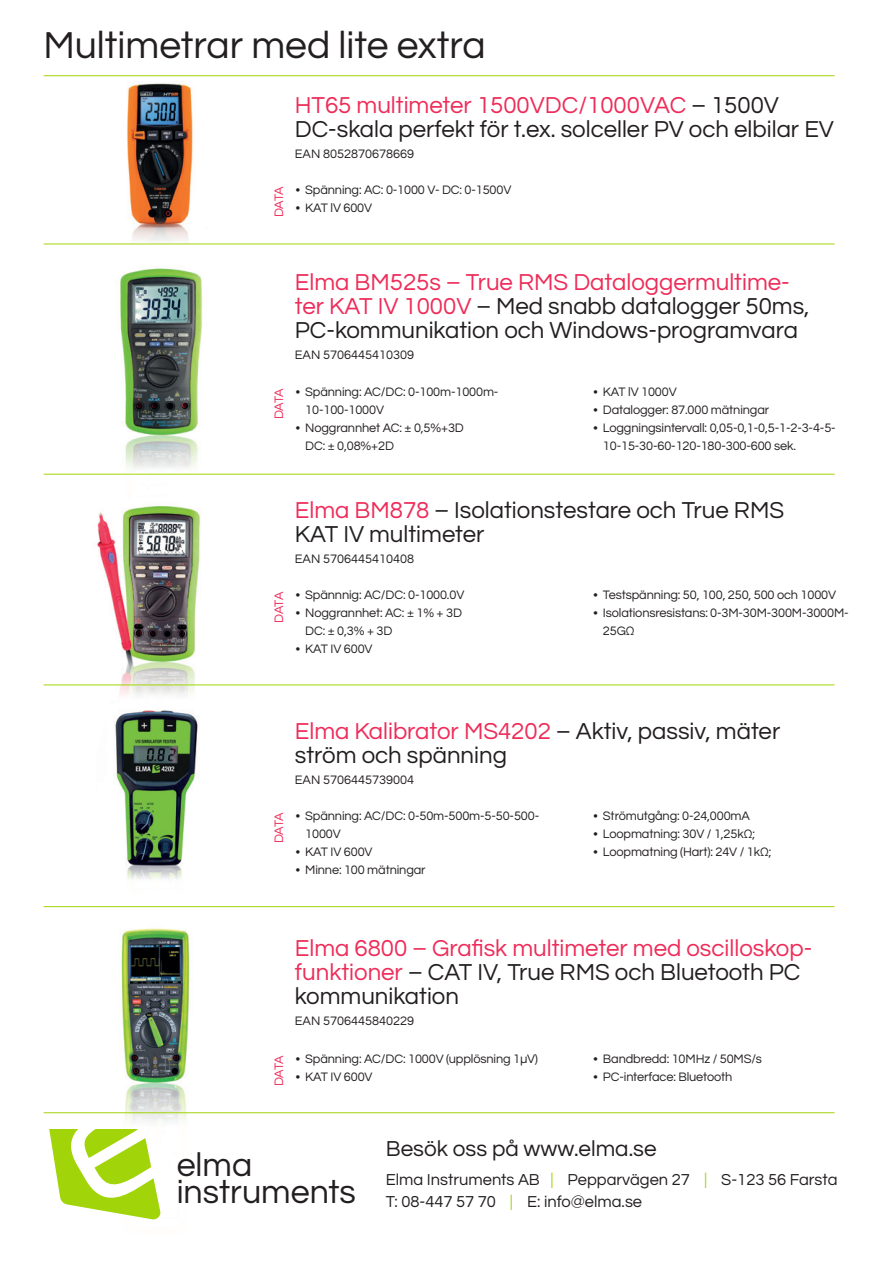
<style>
.page{position:relative;width:893px;height:1263px;background:#fff}
.page>*{position:absolute;margin:0;border:0;box-sizing:border-box;transform-origin:0 0}
.t1{font:39px "Questrial";color:#231f20}
.t2{font:34.05px/27.6px "Questrial";color:#231f20}
.t3{font:24px/24px "Questrial";color:#231f20}
.t4{font:24px/24px "Questrial";color:#ee2c59}
.t5{font:22.5px "Questrial";color:#231f20}
.t6{font:16.5px "Questrial";color:#231f20}
.t7{font:12.75px/18px "Questrial";letter-spacing:-.01em;color:#231f20}
.t8{font:12.75px "Questrial";letter-spacing:-.07em;color:#ee2c59}
.s1{color:#ee2c59}
.s2{color:#231f20}
.s3{color:#a2d40a}
</style>
<div class="page">
<img style="left:43px;top:75px;width:792px;height:621px">
<img style="left:43px;top:710px;width:792px;height:510px">
<hr style="left:44px;top:684px;width:790px;height:1px;background:#a2d40a">
<hr style="left:44px;top:474px;width:790px;height:1px;background:#a2d40a">
<hr style="left:44px;top:244px;width:790px;height:1px;background:#a2d40a">
<hr style="left:44px;top:906px;width:790px;height:1px;background:#a2d40a">
<hr style="left:44px;top:1112px;width:790px;height:1px;background:#a2d40a">
<hr style="left:44px;top:75px;width:790px;height:1px;background:#a2d40a">
<svg style="left:47px;top:1130px;width:114px;height:89px"></svg>
<p class="t1" style="left:44px;top:26px;width:444px">Multimetrar med lite extra</p>
<p class="t8" style="left:273px;top:217px;width:33px;rotate:-90deg">DATA</p>
<p class="t3" style="left:295px;top:93px;width:541px"><span class="s1">HT65 multimeter 1500VDC/1000VAC</span> – 1500V<br>DC-skala perfekt för t.ex. solceller PV och elbilar EV</p>
<p class="t7" style="left:295px;top:145px;width:121px">EAN 8052870678669</p>
<p class="t7" style="left:296px;top:181px;width:217px">• Spänning: AC: 0-1000 V- DC: 0-1500V</p>
<p class="t7" style="left:296px;top:199px;width:78px">• KAT lV 600V</p>
<p class="t8" style="left:273px;top:419px;width:33px;rotate:-90deg">DATA</p>
<p class="t3" style="left:295px;top:270px;width:516px"><span class="s1">Elma BM525s – True RMS Dataloggermultime&shy;ter KAT IV 1000V</span> – Med snabb datalogger 50ms,<br>PC-kommunikation och Windows-programvara</p>
<p class="t7" style="left:295px;top:346px;width:121px">EAN 5706445410309</p>
<p class="t7" style="left:305px;top:383px;width:195px;text-indent:-9px">• Spänning: AC/DC: 0-100m-1000m-<br>10-100-1000V</p>
<p class="t7" style="left:305px;top:419px;width:160px;text-indent:-9px">• Noggrannhet AC: ± 0,5%+3D<br>DC: ± 0,08%+2D</p>
<p class="t7" style="left:594px;top:383px;width:85px">• KAT lV 1000V</p>
<p class="t7" style="left:594px;top:401px;width:177px">• Datalogger: 87.000 mätningar</p>
<p class="t7" style="left:603px;top:419px;width:234px;text-indent:-9px">• Loggningsintervall: 0,05-0,1-0,5-1-2-3-4-5-<br>10-15-30-60-120-180-300-600 sek.</p>
<p class="t8" style="left:273px;top:623px;width:33px;rotate:-90deg">DATA</p>
<p class="t3" style="left:295px;top:499px;width:491px"><span class="s1">Elma BM878</span> – Isolationstestare och True RMS</p>
<p class="t3" style="left:295px;top:523px;width:191px">KAT IV multimeter</p>
<p class="t7" style="left:295px;top:550px;width:121px">EAN 5706445410408</p>
<p class="t7" style="left:296px;top:586px;width:170px">• Spännnig: AC/DC: 0-1000.0V</p>
<p class="t7" style="left:305px;top:604px;width:158px;text-indent:-9px">• Noggrannhet: AC: ± 1% + 3D<br>DC: ± 0,3% + 3D</p>
<p class="t7" style="left:296px;top:640px;width:78px">• KAT IV 600V</p>
<p class="t7" style="left:594px;top:586px;width:244px">• Testspänning: 50, 100, 250, 500 och 1000V</p>
<p class="t7" style="left:603px;top:604px;width:247px;text-indent:-9px">• Isolationsresistans: 0-3M-30M-300M-3000M-<br>25GΩ</p>
<p class="t8" style="left:273px;top:843px;width:33px;rotate:-90deg">DATA</p>
<p class="t3" style="left:295px;top:719px;width:487px"><span class="s1">Elma Kalibrator MS4202</span> – Aktiv, passiv, mäter ström och spänning</p>
<p class="t7" style="left:295px;top:771px;width:121px">EAN 5706445739004</p>
<p class="t7" style="left:305px;top:807px;width:235px;text-indent:-9px">• Spänning: AC/DC: 0-50m-500m-5-50-500-<br>1000V</p>
<p class="t7" style="left:296px;top:843px;width:78px">• KAT IV 600V</p>
<p class="t7" style="left:296px;top:861px;width:131px">• Minne: 100 mätningar</p>
<p class="t7" style="left:594px;top:807px;width:158px">• Strömutgång: 0-24,000mA</p>
<p class="t7" style="left:594px;top:825px;width:163px">• Loopmatning: 30V / 1,25kΩ;</p>
<p class="t7" style="left:594px;top:843px;width:180px">• Loopmatning (Hart): 24V / 1kΩ;</p>
<p class="t8" style="left:273px;top:1086px;width:33px;rotate:-90deg">DATA</p>
<p class="t4" style="left:295px;top:936px;width:519px">Elma 6800 – Grafisk multimeter med oscilloskop&shy;funktioner <span class="s2">– CAT IV, True RMS och Bluetooth PC kommunikation</span></p>
<p class="t7" style="left:295px;top:1012px;width:121px">EAN 5706445840229</p>
<p class="t7" style="left:296px;top:1050px;width:244px">• Spänning: AC/DC: 1000V (upplösning 1µV)</p>
<p class="t7" style="left:296px;top:1068px;width:78px">• KAT IV 600V</p>
<p class="t7" style="left:594px;top:1050px;width:170px">• Bandbredd: 10MHz / 50MS/s</p>
<p class="t7" style="left:594px;top:1068px;width:140px">• PC-interface: Bluetooth</p>
<p class="t2" style="left:177px;top:1152px;width:181px">elma instruments</p>
<p class="t5" style="left:386px;top:1138px;width:272px">Besök oss på www.elma.se</p>
<p class="t6" style="left:386px;top:1171px;width:453px">Elma Instruments AB <span class="s3">|</span> Pepparvägen 27 <span class="s3">|</span> S-123 56 Farsta</p>
<p class="t6" style="left:386px;top:1194px;width:258px">T: 08-447 57 70 <span class="s3">|</span> E: info@elma.se</p>
</div>
